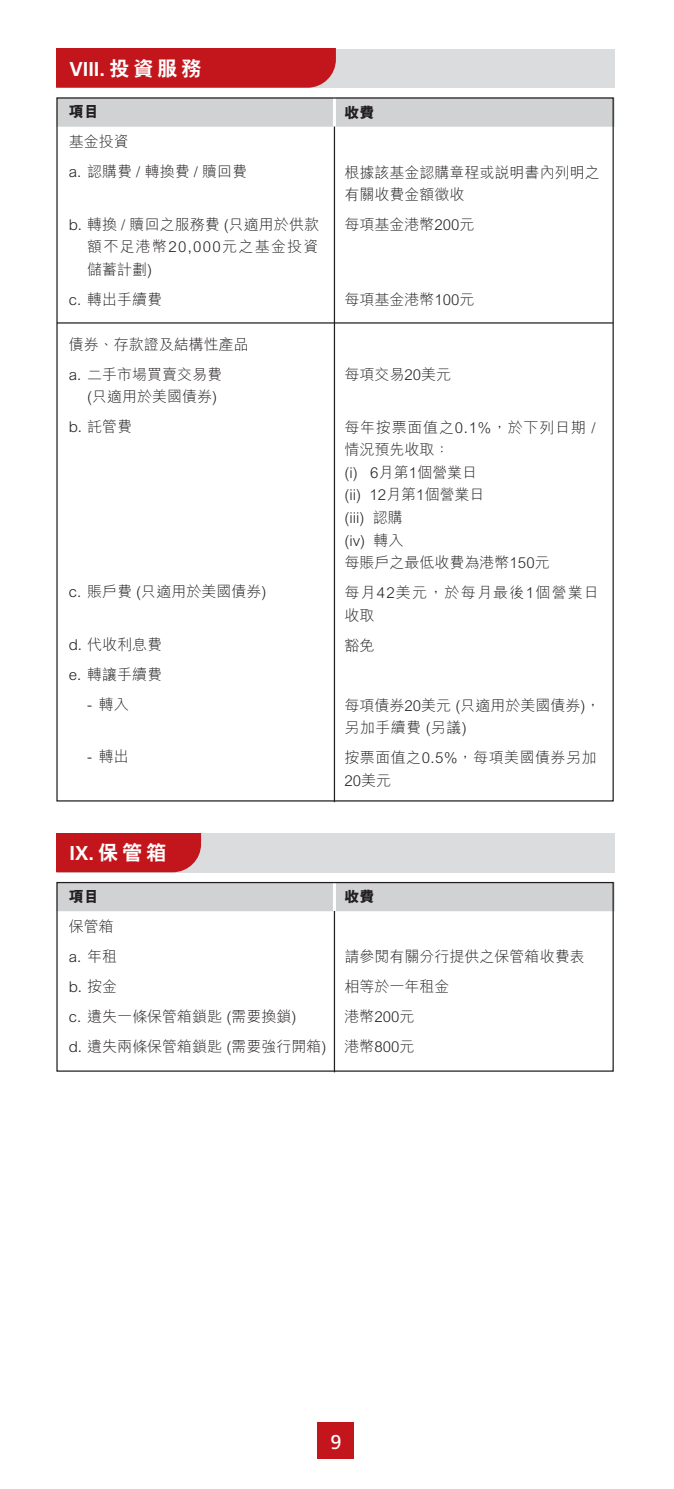
<style>
.page{position:relative;width:674px;height:1489px;background:#fff}
.page>*{position:absolute;margin:0;border:0;box-sizing:border-box;transform-origin:0 0}
.t1{font:700 20px "Frutiger LT Std";color:#fff}
.t2{font:20px "Frutiger LT Std";color:#fff}
.t3{font:300 15px/30px "M Hei HK";color:#231f20}
.t4{font:300 15px/22.5px "M Hei HK";letter-spacing:.03em;color:#231f20}
.t5{font:300 15px/22.5px "M Hei HK";letter-spacing:.08em;color:#231f20}
.t6{font:800 15px "M Hei HK";color:#231f20}
.s1{font-family:"C Hei 2 HK";font-weight:800}
.s2{font-weight:800}
</style>
<div class="page">
<div style="left:56px;top:97px;width:558px;height:30px;background:#d0d2d3;border:1px solid #d0d2d3"></div>
<hr style="left:333px;top:126px;width:2px;height:676px;background:#231f20">
<hr style="left:333px;top:76px;width:3px;height:50px;background:#fff">
<div style="left:57px;top:49px;width:557px;height:39px;background:#dbdcdd"></div>
<div style="left:57px;top:49px;width:279px;height:39px;background:#c3161c"></div>
<hr style="left:57px;top:322px;width:555px;height:1px;background:#231f20">
<div style="left:56px;top:881px;width:558px;height:30px;background:#d0d2d3"></div>
<hr style="left:333px;top:910px;width:2px;height:162px;background:#231f20">
<hr style="left:333px;top:860px;width:3px;height:50px;background:#fff">
<div style="left:57px;top:833px;width:557px;height:39px;background:#dbdcdd"></div>
<div style="left:57px;top:833px;width:144px;height:39px;background:#c3161c"></div>
<div style="left:56px;top:881px;width:557px;height:190px;border:1px solid #231f20"></div>
<div style="left:317px;top:1422px;width:37px;height:36px;background:#c3161c"></div>
<p class="t1" style="left:69px;top:57px;width:133px">VIII. <span class="s1">投資服務</span></p>
<p class="t3" style="left:69px;top:96px;width:180px"><span class="s2">項目<br></span>基金投資<br>a. 認購費 / 轉換費 / 贖回費</p>
<p class="t3" style="left:87px;top:212px;width:233px;line-height:22.5px;text-align:justify;text-indent:-18px">b. 轉換 / 贖回之服務費 (只適用於供款額不足港幣20,000元之基金投資儲蓄計劃)</p>
<p class="t3" style="left:69px;top:283px;width:95px">c. 轉出手續費</p>
<p class="t3" style="left:69px;top:328px;width:181px">債券、存款證及結構性產品a. 二手市場買賣交易費</p>
<p class="t3" style="left:69px;top:381px;width:150px;text-indent:18px">(只適用於美國債券) b. 託管費</p>
<p class="t3" style="left:69px;top:576px;width:199px">c. 賬戶費 (只適用於美國債券)</p>
<p class="t3" style="left:69px;top:628px;width:95px">d. 代收利息費e. 轉讓手續費</p>
<p class="t3" style="left:87px;top:688px;width:43px">- 轉入</p>
<p class="t3" style="left:87px;top:741px;width:43px">- 轉出</p>
<p class="t1" style="left:69px;top:841px;width:98px">IX.<span class="s1">保管箱</span></p>
<p class="t6" style="left:344px;top:102px;width:31px">收費</p>
<p class="t3" style="left:344px;top:160px;width:256px;line-height:22.5px">根據該基金認購章程或說明書內列明之有關收費金額徵收</p>
<p class="t3" style="left:344px;top:209px;width:132px">每項基金港幣200元</p>
<p class="t3" style="left:344px;top:284px;width:132px">每項基金港幣100元</p>
<p class="t3" style="left:344px;top:359px;width:108px">每項交易20美元</p>
<p class="t3" style="left:344px;top:415px;width:253px;line-height:22.5px">每年按票面值之0.1%，於下列日期 /情況預先收取：<br>(i) 6月第1個營業日<br>(ii) 12月第1個營業日<br>(iii) 認購<br>(iv) 轉入<br>每賬戶之最低收費為港幣150元</p>
<p class="t5" style="left:344px;top:580px;width:256px">每月42美元，於每月最後1個營業日收取</p>
<p class="t3" style="left:344px;top:629px;width:31px">豁免</p>
<p class="t3" style="left:344px;top:693px;width:257px;line-height:22.5px">每項債券20美元 (只適用於美國債券)，另加手續費 (另議)</p>
<p class="t4" style="left:344px;top:745px;width:253px">按票面值之0.5%，每項美國債券另加<br>20美元</p>
<p class="t3" style="left:69px;top:880px;width:259px"><span class="s2">項目<br></span>保管箱<br>a. 年租<br>b. 按金<br>c. 遺失一條保管箱鎖匙 (需要換鎖)<br>d. 遺失兩條保管箱鎖匙 (需要強行開箱)</p>
<p class="t6" style="left:344px;top:886px;width:31px">收費</p>
<p class="t3" style="left:344px;top:941px;width:241px">請參閱有關分行提供之保管箱收費表相等於一年租金<br>港幣200元<br>港幣800元</p>
<p class="t2" style="left:330px;top:1430px;width:13px">9</p>
</div>
